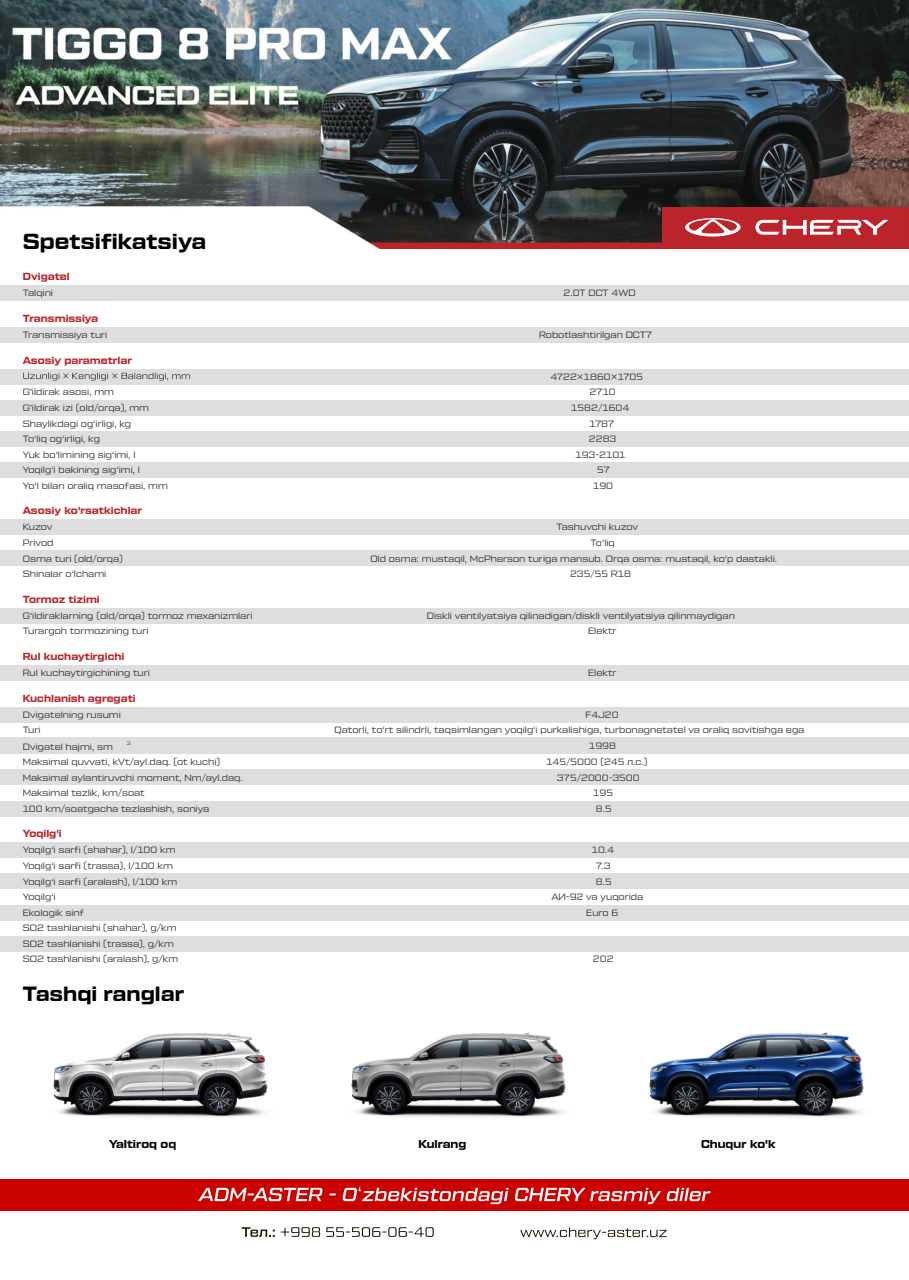
<style>
.page{position:relative;width:909px;height:1280px;background:#fff}
.page>*{position:absolute;margin:0;border:0;box-sizing:border-box;transform-origin:0 0}
.t1{font:21.75px "Tactic Sans Bld";color:#000}
.t2{font:20.55px "Tactic Sans Bld";color:#000}
.t3{font:11.4px "Tactic Sans Bld";color:#000}
.t4{font:10.35px "Tactic Sans Bld";color:#ba242a}
.t5{font:9.15px/15.6px "Tactic Sans";color:#333}
.t6{font:5.1px "Tactic Sans";color:#333}
</style>
<div class="page">
<img style="left:0;top:0;width:909px;height:248px">
<div style="left:0;top:285px;width:301px;height:16px;background:#dddedd"></div>
<div style="left:301px;top:285px;width:608px;height:16px;background:#dddedd"></div>
<div style="left:0;top:327px;width:301px;height:16px;background:#dddedd"></div>
<div style="left:301px;top:327px;width:608px;height:16px;background:#dddedd"></div>
<div style="left:0;top:369px;width:301px;height:15px;background:#dddedd"></div>
<div style="left:301px;top:369px;width:608px;height:15px;background:#dddedd"></div>
<div style="left:0;top:400px;width:301px;height:15px;background:#dddedd"></div>
<div style="left:301px;top:400px;width:608px;height:15px;background:#dddedd"></div>
<div style="left:0;top:431px;width:301px;height:15px;background:#dddedd"></div>
<div style="left:301px;top:431px;width:608px;height:15px;background:#dddedd"></div>
<div style="left:0;top:462px;width:301px;height:16px;background:#dddedd"></div>
<div style="left:301px;top:462px;width:608px;height:16px;background:#dddedd"></div>
<div style="left:0;top:519px;width:301px;height:16px;background:#dddedd"></div>
<div style="left:301px;top:519px;width:608px;height:16px;background:#dddedd"></div>
<div style="left:0;top:550px;width:301px;height:16px;background:#dddedd"></div>
<div style="left:301px;top:550px;width:608px;height:16px;background:#dddedd"></div>
<div style="left:0;top:608px;width:301px;height:15px;background:#dddedd"></div>
<div style="left:301px;top:608px;width:608px;height:15px;background:#dddedd"></div>
<div style="left:0;top:665px;width:301px;height:15px;background:#dddedd"></div>
<div style="left:301px;top:665px;width:608px;height:15px;background:#dddedd"></div>
<div style="left:0;top:706px;width:301px;height:16px;background:#dddedd"></div>
<div style="left:301px;top:706px;width:608px;height:16px;background:#dddedd"></div>
<div style="left:0;top:738px;width:301px;height:16px;background:#dddedd"></div>
<div style="left:301px;top:738px;width:608px;height:16px;background:#dddedd"></div>
<div style="left:0;top:769px;width:301px;height:16px;background:#dddedd"></div>
<div style="left:301px;top:769px;width:608px;height:16px;background:#dddedd"></div>
<div style="left:0;top:801px;width:301px;height:15px;background:#dddedd"></div>
<div style="left:301px;top:801px;width:608px;height:15px;background:#dddedd"></div>
<div style="left:0;top:842px;width:301px;height:16px;background:#dddedd"></div>
<div style="left:301px;top:842px;width:608px;height:16px;background:#dddedd"></div>
<div style="left:0;top:873px;width:301px;height:16px;background:#dddedd"></div>
<div style="left:301px;top:873px;width:608px;height:16px;background:#dddedd"></div>
<div style="left:0;top:904px;width:301px;height:16px;background:#dddedd"></div>
<div style="left:301px;top:904px;width:608px;height:16px;background:#dddedd"></div>
<div style="left:0;top:936px;width:301px;height:15px;background:#dddedd"></div>
<div style="left:301px;top:936px;width:608px;height:15px;background:#dddedd"></div>
<img style="left:53px;top:1032px;width:215px;height:85px">
<img style="left:351px;top:1032px;width:215px;height:85px">
<img style="left:649px;top:1032px;width:215px;height:85px">
<svg style="left:23px;top:373px;width:167px;height:7px"></svg>
<div style="left:662px;top:207px;width:246px;height:41px;background:#bb242b"></div>
<svg style="left:755px;top:220px;width:134px;height:15px"></svg>
<svg style="left:685px;top:218px;width:56px;height:18px"></svg>
<div style="left:0;top:1179px;width:909px;height:32px;background:#ca0100"></div>
<svg style="left:520px;top:1227px;width:147px;height:12px"></svg>
<svg style="left:242px;top:1227px;width:33px;height:9px"></svg>
<svg style="left:281px;top:1227px;width:153px;height:9px"></svg>
<svg style="left:198px;top:1186px;width:513px;height:18px"></svg>
<h1 class="t1" style="left:23px;top:231px;width:185px">Spetsifikatsiya</h1>
<p class="t4" style="left:23px;top:272px;width:49px">Dvigatel</p>
<p class="t5" style="left:23px;top:286px;width:32px">Talqini</p>
<p class="t5" style="left:564px;top:286px;width:74px">2.0T DCT 4WD</p>
<p class="t4" style="left:23px;top:313px;width:77px">Transmissiya</p>
<p class="t5" style="left:23px;top:327px;width:86px">Transmissiya turi</p>
<p class="t5" style="left:539px;top:327px;width:115px">Robotlashtirilgan DCT7</p>
<p class="t4" style="left:23px;top:355px;width:111px">Asosiy parametrlar</p>
<p class="t5" style="left:550px;top:369px;width:94px">4722×1860×1705</p>
<p class="t5" style="left:23px;top:385px;width:93px">G'ildirak asosi, mm</p>
<p class="t5" style="left:589px;top:385px;width:28px">2710</p>
<p class="t5" style="left:23px;top:400px;width:128px">G'ildirak izi (old/orqa), mm</p>
<p class="t5" style="left:571px;top:400px;width:60px">1582/1604</p>
<p class="t5" style="left:23px;top:416px;width:110px">Shaylikdagi og‘irligi, kg</p>
<p class="t5" style="left:590px;top:416px;width:26px">1787</p>
<p class="t5" style="left:23px;top:431px;width:79px">To‘liq og‘irligi, kg</p>
<p class="t5" style="left:589px;top:431px;width:29px">2283</p>
<p class="t5" style="left:23px;top:447px;width:114px">Yuk bo‘limining sig‘imi, l</p>
<p class="t5" style="left:576px;top:447px;width:52px">193-2101</p>
<p class="t5" style="left:23px;top:462px;width:119px">Yoqilg‘i bakining sig‘imi, l</p>
<p class="t5" style="left:597px;top:462px;width:14px">57</p>
<p class="t5" style="left:23px;top:478px;width:147px">Yo‘l bilan oraliq masofasi, mm</p>
<p class="t5" style="left:593px;top:478px;width:21px">190</p>
<p class="t4" style="left:23px;top:506px;width:121px">Asosiy ko'rsatkichlar</p>
<p class="t5" style="left:23px;top:520px;width:31px">Kuzov</p>
<p class="t5" style="left:557px;top:520px;width:83px">Tashuvchi kuzov</p>
<p class="t5" style="left:23px;top:535px;width:32px">Privod</p>
<p class="t5" style="left:591px;top:535px;width:26px">To‘liq</p>
<p class="t5" style="left:23px;top:551px;width:102px">Osma turi (old/orqa)</p>
<p class="t5" style="left:370px;top:551px;width:408px">Old osma: mustaqil, McPherson turiga mansub. Orqa osma: mustaqil, ko‘p dastakli.</p>
<p class="t5" style="left:23px;top:566px;width:85px">Shinalar o‘lchami</p>
<p class="t5" style="left:570px;top:566px;width:62px">235/55 R18</p>
<p class="t4" style="left:23px;top:594px;width:79px">Tormoz tizimi</p>
<p class="t5" style="left:23px;top:608px;width:231px">G‘ildiraklarning (old/orqa) tormoz mexanizmlari</p>
<p class="t5" style="left:427px;top:608px;width:310px">Diskli ventilyatsiya qilinadigan/diskli ventilyatsiya qilinmaydigan</p>
<p class="t5" style="left:23px;top:623px;width:127px">Turargoh tormozining turi</p>
<p class="t5" style="left:588px;top:623px;width:30px">Elektr</p>
<p class="t4" style="left:23px;top:651px;width:103px">Rul kuchaytirgichi</p>
<p class="t5" style="left:23px;top:665px;width:129px">Rul kuchaytirgichining turi</p>
<p class="t5" style="left:588px;top:665px;width:30px">Elektr</p>
<p class="t4" style="left:23px;top:693px;width:115px">Kuchlanish agregati</p>
<p class="t5" style="left:23px;top:707px;width:100px">Dvigatelning rusumi</p>
<p class="t5" style="left:586px;top:707px;width:35px">F4J20</p>
<p class="t5" style="left:23px;top:722px;width:19px">Turi</p>
<p class="t5" style="left:335px;top:722px;width:471px">Qatorli, to‘rt silindrli, taqsimlangan yoqilg‘i purkalishiga, turbonagnetatel va oraliq sovitishga ega</p>
<p class="t5" style="left:23px;top:739px;width:92px">Dvigatel hajmi, sm</p>
<p class="t6" style="left:127px;top:741px;width:5px">3</p>
<p class="t5" style="left:589px;top:738px;width:28px">1998</p>
<p class="t5" style="left:23px;top:754px;width:199px">Maksimal quvvati, kVt/ayl.daq. (ot kuchi)</p>
<p class="t5" style="left:547px;top:754px;width:102px">145/5000 (245 л.с.)</p>
<p class="t5" style="left:23px;top:770px;width:222px">Maksimal aylantiruvchi moment, Nm/ayl.daq.</p>
<p class="t5" style="left:557px;top:770px;width:84px">375/2000-3500</p>
<p class="t5" style="left:23px;top:785px;width:124px">Maksimal tezlik, km/soat</p>
<p class="t5" style="left:593px;top:785px;width:21px">195</p>
<p class="t5" style="left:23px;top:801px;width:188px">100 km/soatgacha tezlashish, soniya</p>
<p class="t5" style="left:596px;top:801px;width:17px">8.5</p>
<p class="t4" style="left:23px;top:828px;width:41px">Yoqilg'i</p>
<p class="t5" style="left:23px;top:842px;width:154px">Yoqilg‘i sarfi (shahar), l/100 km</p>
<p class="t5" style="left:592px;top:842px;width:24px">10.4</p>
<p class="t5" style="left:23px;top:858px;width:152px">Yoqilg‘i sarfi (trassa), l/100 km</p>
<p class="t5" style="left:596px;top:858px;width:16px">7.3</p>
<p class="t5" style="left:23px;top:874px;width:156px">Yoqilg‘i sarfi (aralash), l/100 km</p>
<p class="t5" style="left:596px;top:874px;width:17px">8.5</p>
<p class="t5" style="left:23px;top:889px;width:35px">Yoqilg‘i</p>
<p class="t5" style="left:551px;top:889px;width:93px">АИ-92 va yuqorida</p>
<p class="t5" style="left:23px;top:905px;width:63px">Ekologik sinf</p>
<p class="t5" style="left:586px;top:905px;width:34px">Euro 6</p>
<p class="t5" style="left:23px;top:920px;width:157px">SO2 tashlanishi (shahar), g/km<br>SO2 tashlanishi (trassa), g/km<br>SO2 tashlanishi (aralash), g/km</p>
<p class="t5" style="left:593px;top:951px;width:22px">202</p>
<h2 class="t2" style="left:23px;top:984px;width:163px">Tashqi ranglar</h2>
<p class="t3" style="left:109px;top:1138px;width:69px">Yaltiroq oq</p>
<p class="t3" style="left:418px;top:1138px;width:49px">Kulrang</p>
<p class="t3" style="left:701px;top:1138px;width:76px">Chuqur ko'k</p>
</div>
